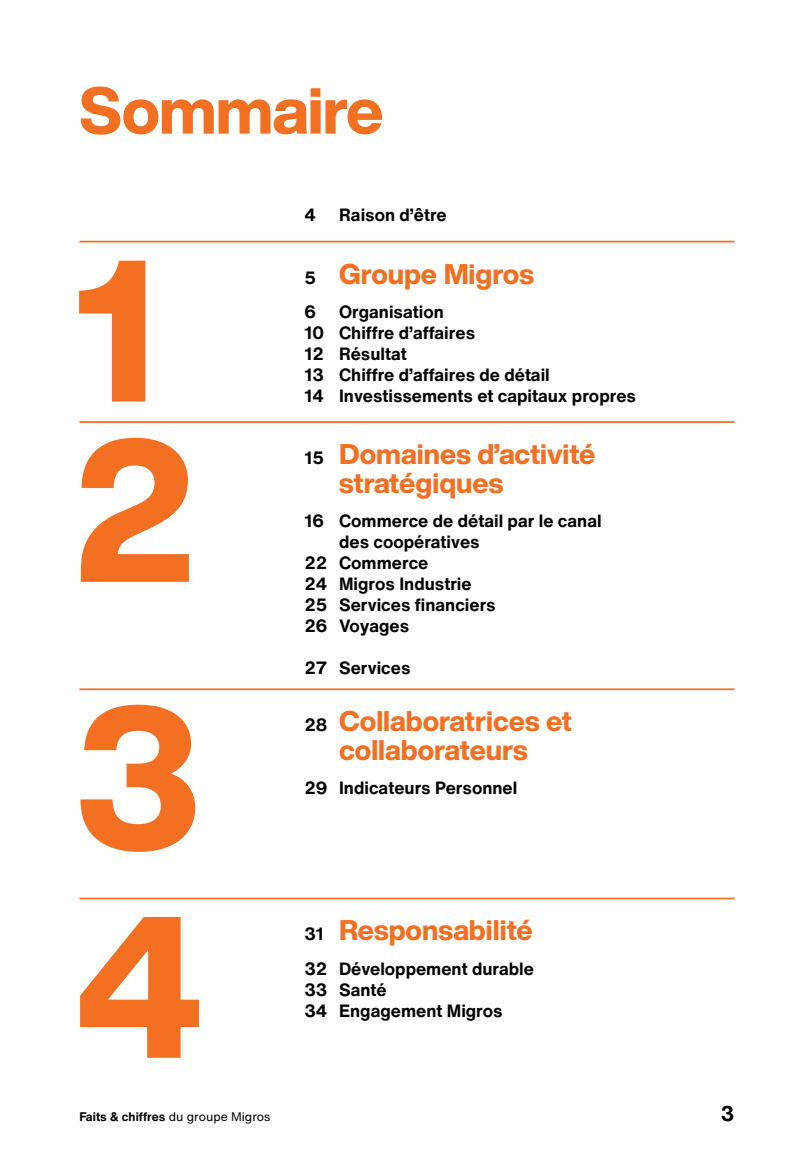
<style>
.page{position:relative;width:794px;height:1166px;background:#fff}
.page>*{position:absolute;margin:0;border:0;box-sizing:border-box;transform-origin:0 0}
.t1{font:800 64.75px "Helvetica Now Display";letter-spacing:-.015em;color:#f36f21}
.Lead{font:800 28px/28.9px "Helvetica Now Display";color:#f36f21;text-align:center}
.t2{font:700 21px "Helvetica Now Text";color:#000}
.Grundtext_Bold{font:700 17.5px/21px "Helvetica Now Text";color:#000}
.t3{font:700 12.25px "Helvetica Now Text";color:#000}
.s1{font-family:"Helvetica Now Text";font-weight:700;font-size:17.5px;color:#000}
.s2{font-weight:400}
</style>
<div class="page">
<svg style="left:80px;top:917px;width:119px;height:141px"></svg>
<svg style="left:80px;top:705px;width:115px;height:147px"></svg>
<svg style="left:81px;top:438px;width:108px;height:144px"></svg>
<svg style="left:79px;top:261px;width:66px;height:140px"></svg>
<hr style="left:79px;top:241px;width:655px;height:1px;background:#f36f21">
<hr style="left:79px;top:421px;width:655px;height:2px;background:#f36f21">
<hr style="left:79px;top:688px;width:655px;height:2px;background:#f36f21">
<hr style="left:79px;top:897px;width:655px;height:2px;background:#f36f21">
<h1 class="t1" style="left:79px;top:67px;width:306px">Sommaire</h1>
<p class="Grundtext_Bold" style="left:304px;top:205px;width:13px">4</p>
<p class="Grundtext_Bold" style="left:339px;top:205px;width:109px">Raison d’être</p>
<p class="Lead" style="left:304px;top:259px;width:231px"><span class="s1">5</span> Groupe Migros</p>
<p class="Grundtext_Bold" style="left:304px;top:301px;width:13px">6</p>
<p class="Grundtext_Bold" style="left:339px;top:301px;width:106px">Organisation</p>
<p class="Grundtext_Bold" style="left:304px;top:322px;width:172px">10 Chiffre d’affaires</p>
<p class="Grundtext_Bold" style="left:304px;top:343px;width:104px">12 Résultat</p>
<p class="Grundtext_Bold" style="left:304px;top:364px;width:247px">13 Chiffre d’affaires de détail</p>
<p class="Grundtext_Bold" style="left:304px;top:385px;width:333px">14 Investissements et capitaux propres</p>
<p class="Lead" style="left:339px;top:439px;width:258px;text-align:left;text-indent:-35px"><span class="s1">15</span> Domaines d’activité stratégiques</p>
<p class="Grundtext_Bold" style="left:339px;top:510px;width:264px;text-indent:-35px">16 Commerce de détail par le canal des coopératives</p>
<p class="Grundtext_Bold" style="left:304px;top:552px;width:126px">22 Commerce</p>
<p class="Grundtext_Bold" style="left:304px;top:573px;width:169px">24 Migros Industrie</p>
<p class="Grundtext_Bold" style="left:304px;top:594px;width:193px">25 Services financiers</p>
<p class="Grundtext_Bold" style="left:304px;top:615px;width:106px">26 Voyages</p>
<p class="Grundtext_Bold" style="left:304px;top:657px;width:108px">27 Services</p>
<p class="Lead" style="left:304px;top:707px;width:269px"><span class="s1">28</span> Collaboratrices et collaborateurs</p>
<p class="Grundtext_Bold" style="left:304px;top:778px;width:214px">29 Indicateurs Personnel</p>
<p class="Lead" style="left:304px;top:916px;width:230px"><span class="s1">31</span> Responsabilité</p>
<p class="Grundtext_Bold" style="left:304px;top:958px;width:231px">32 Développement durable</p>
<p class="Grundtext_Bold" style="left:304px;top:979px;width:84px">33 Santé</p>
<p class="Grundtext_Bold" style="left:304px;top:1000px;width:200px">34 Engagement Migros</p>
<p class="t3" style="left:79px;top:1108px;width:192px">Faits &amp; chiffres <span class="s2">du groupe Migros</span></p>
<p class="t2" style="left:721px;top:1099px;width:15px">3</p>
</div>
